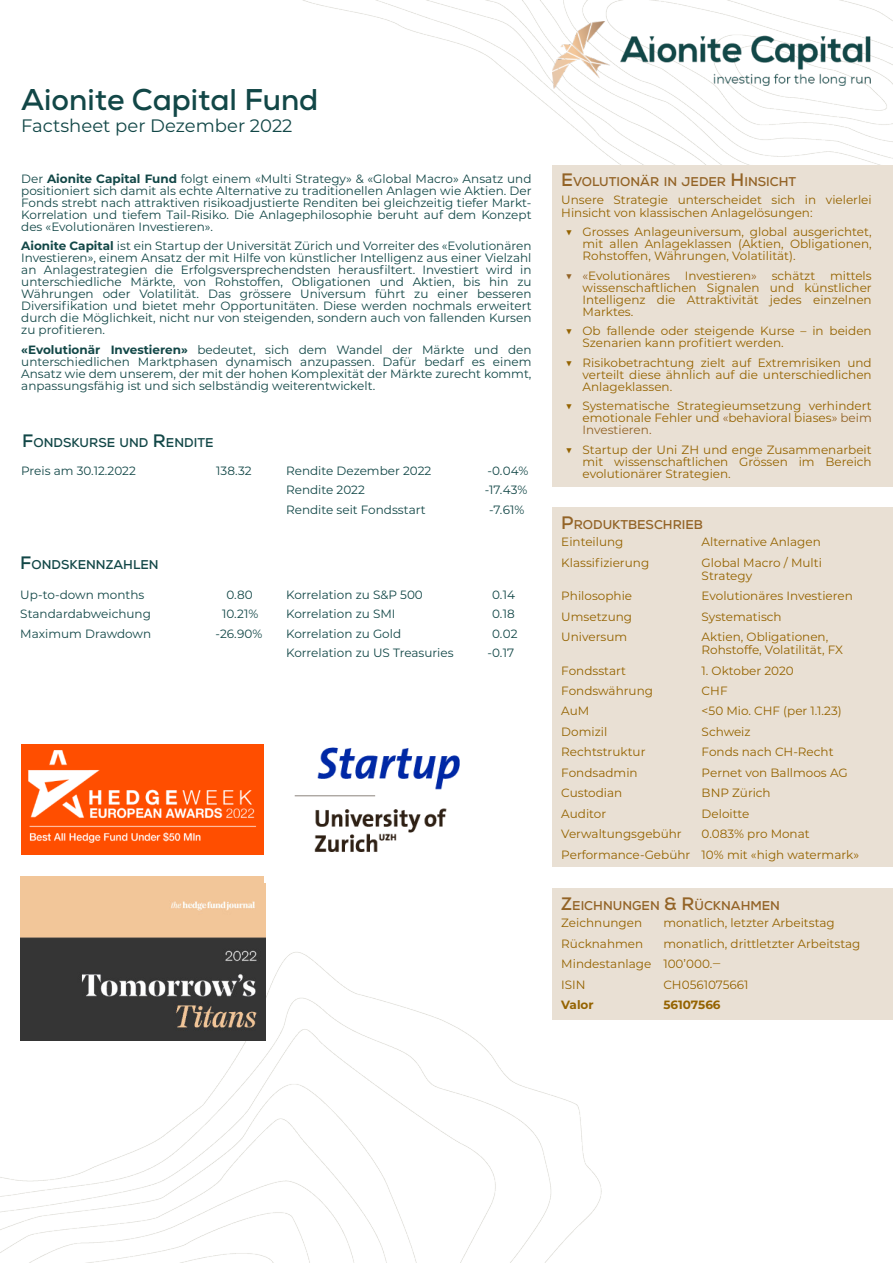
<style>
.page{position:relative;width:893px;height:1263px;background:#fff}
.page>*{position:absolute;margin:0;border:0;box-sizing:border-box;transform-origin:0 0}
.t1{font:700 30px "Nexa";color:#124747}
.t2{font:18px "Montserrat";color:#124747}
.t3{font:700 12.75px "Nexa";color:#936326}
.t4{font:700 12.75px "Nexa";color:#124747}
.t5{font:12px/12px "Montserrat";color:#124747;text-align:justify}
.t6{font:12px/12px "Montserrat";color:#956300}
.t7{font:700 12px "Montserrat";color:#956300}
.s1{font-weight:700}
.s2{font-size:18px}
.s3{color:#936326}
</style>
<div class="page">
<img style="left:0;top:0;width:893px;height:1263px">
<div style="left:553px;top:508px;width:340px;height:359px;background:#e9e0d4"></div>
<div style="left:553px;top:888px;width:340px;height:132px;background:#e9e0d4"></div>
<img style="left:20px;top:877px;width:246px;height:163px">
<img style="left:553px;top:21px;width:319px;height:68px">
<div style="left:553px;top:165px;width:340px;height:321px;background:#e9e0d4"></div>
<img style="left:21px;top:745px;width:244px;height:110px">
<img style="left:265px;top:717px;width:224px;height:165px">
<h1 class="t1" style="left:21px;top:89px;width:299px">Aionite Capital Fund</h1>
<h2 class="t2" style="left:21px;top:114px;width:273px">Factsheet per Dezember 2022</h2>
<p class="t5" style="left:21px;top:172px;width:512px">Der <span class="s1">Aionite Capital Fund</span> folgt einem «Multi Strategy» &amp; «Global Macro» Ansatz und</p>
<p class="t3" style="left:561px;top:177px;width:237px"><span class="s2">E</span>VOLUTIONÄR IN JEDER <span class="s2">H</span>INSICHT</p>
<p class="t5" style="left:21px;top:184px;width:512px">positioniert sich damit als echte Alternative zu traditionellen Anlagen wie Aktien. Der Fonds strebt nach attraktiven risikoadjustierte Renditen bei gleichzeitig tiefer Markt-Korrelation und tiefem Tail-Risiko. Die Anlagephilosophie beruht auf dem Konzept des «Evolutionären Investieren».</p>
<p class="t5" style="left:21px;top:240px;width:512px"><span class="s1">Aionite Capital</span> ist ein Startup der Universität Zürich und Vorreiter des «Evolutionären Investieren», einem Ansatz der mit Hilfe von künstlicher Intelligenz aus einer Vielzahl an Anlagestrategien die Erfolgsversprechendsten herausfiltert. Investiert wird in unterschiedliche Märkte, von Rohstoffen, Obligationen und Aktien, bis hin zu Währungen oder Volatilität. Das grössere Universum führt zu einer besseren Diversifikation und bietet mehr Opportunitäten. Diese werden nochmals erweitert durch die Möglichkeit, nicht nur von steigenden, sondern auch von fallenden Kursen zu profitieren.</p>
<p class="t5" style="left:21px;top:343px;width:512px"><span class="s1">«Evolutionär Investieren»</span> bedeutet, sich dem Wandel der Märkte und den unterschiedlichen Marktphasen dynamisch anzupassen. Dafür bedarf es einem Ansatz wie dem unserem, der mit der hohen Komplexität der Märkte zurecht kommt, anpassungsfähig ist und sich selbständig weiterentwickelt.</p>
<p class="t6" style="left:561px;top:193px;width:312px;line-height:12.9px">Unsere Strategie unterscheidet sich in vielerlei<br>Hinsicht von klassischen Anlagelösungen:</p>
<p class="t6" style="left:583px;top:226px;width:291px;text-align:justify;text-indent:-17px">▼ Grosses Anlageuniversum, global ausgerichtet, mit allen Anlageklassen (Aktien, Obligationen, Rohstoffen, Währungen, Volatilität).</p>
<p class="t6" style="left:583px;top:270px;width:291px;text-align:justify;text-indent:-17px"><span class="s3">▼ «</span>Evolutionäres Investieren<span class="s3">»</span> schätzt mittels wissenschaftlichen Signalen und künstlicher Intelligenz die Attraktivität jedes einzelnen Marktes.</p>
<p class="t6" style="left:583px;top:325px;width:291px;text-indent:-17px">▼ Ob fallende oder steigende Kurse – in beiden<br>Szenarien kann profitiert werden.</p>
<p class="t6" style="left:583px;top:357px;width:291px;text-align:justify;text-indent:-17px">▼ Risikobetrachtung zielt auf Extremrisiken und verteilt diese ähnlich auf die unterschiedlichen Anlageklassen.</p>
<p class="t6" style="left:583px;top:400px;width:291px;text-align:justify;text-indent:-17px">▼ Systematische Strategieumsetzung verhindert emotionale Fehler und <span class="s3">«</span>behavioral biases<span class="s3">» beim Investieren.</span></p>
<p class="t6" style="left:583px;top:444px;width:291px;text-align:justify;text-indent:-17px">▼ Startup der Uni ZH und enge Zusammenarbeit mit wissenschaftlichen Grössen im Bereich evolutionärer Strategien.</p>
<p class="t4" style="left:22px;top:438px;width:193px"><span class="s2">F</span>ONDSKURSE UND <span class="s2">R</span>ENDITE</p>
<p class="t5" style="left:21px;top:465px;width:116px">Preis am 30.12.2022</p>
<p class="t5" style="left:216px;top:465px;width:37px">138.32</p>
<p class="t5" style="left:286px;top:465px;width:147px">Rendite Dezember 2022</p>
<p class="t5" style="left:487px;top:465px;width:42px">-0.04%</p>
<p class="t5" style="left:286px;top:484px;width:80px">Rendite 2022</p>
<p class="t5" style="left:485px;top:484px;width:44px">-17.43%</p>
<p class="t5" style="left:286px;top:504px;width:141px">Rendite seit Fondsstart</p>
<p class="t5" style="left:489px;top:504px;width:37px">-7.61%</p>
<p class="t4" style="left:20px;top:560px;width:140px"><span class="s2">F</span>ONDSKENNZAHLEN</p>
<p class="t5" style="left:20px;top:588px;width:126px">Up-to-down months</p>
<p class="t5" style="left:226px;top:588px;width:28px">0.80</p>
<p class="t5" style="left:20px;top:608px;width:132px">Standardabweichung</p>
<p class="t5" style="left:222px;top:608px;width:38px">10.21%</p>
<p class="t5" style="left:20px;top:627px;width:132px">Maximum Drawdown</p>
<p class="t5" style="left:216px;top:627px;width:48px">-26.90%</p>
<p class="t5" style="left:286px;top:588px;width:138px">Korrelation zu S&amp;P 500</p>
<p class="t5" style="left:492px;top:588px;width:25px">0.14</p>
<p class="t5" style="left:286px;top:608px;width:111px">Korrelation zu SMI</p>
<p class="t5" style="left:492px;top:608px;width:24px">0.18</p>
<p class="t5" style="left:286px;top:627px;width:117px">Korrelation zu Gold</p>
<p class="t5" style="left:492px;top:627px;width:27px">0.02</p>
<p class="t5" style="left:286px;top:647px;width:169px">Korrelation zu US Treasuries</p>
<p class="t5" style="left:487px;top:647px;width:28px">-0.17</p>
<p class="t3" style="left:561px;top:520px;width:143px"><span class="s2">P</span>RODUKTBESCHRIEB</p>
<p class="t6" style="left:561px;top:536px;width:64px">Einteilung</p>
<p class="t6" style="left:702px;top:536px;width:121px">Alternative Anlagen</p>
<p class="t6" style="left:561px;top:556px;width:89px">Klassifizierung</p>
<p class="t6" style="left:702px;top:556px;width:122px;line-height:12.9px">Global Macro / Multi<br>Strategy</p>
<p class="t6" style="left:561px;top:590px;width:72px">Philosophie</p>
<p class="t6" style="left:702px;top:590px;width:153px">Evolutionäres Investieren</p>
<p class="t6" style="left:561px;top:610px;width:72px">Umsetzung</p>
<p class="t6" style="left:702px;top:610px;width:82px">Systematisch</p>
<p class="t6" style="left:561px;top:631px;width:67px">Universum</p>
<p class="t6" style="left:702px;top:630px;width:143px;line-height:12.9px">Aktien, Obligationen,<br>Rohstoffe, Volatilität, FX</p>
<p class="t6" style="left:561px;top:664px;width:66px">Fondsstart</p>
<p class="t6" style="left:702px;top:664px;width:94px">1. Oktober 2020</p>
<p class="t6" style="left:561px;top:685px;width:93px">Fondswährung</p>
<p class="t6" style="left:702px;top:685px;width:27px">CHF</p>
<p class="t6" style="left:561px;top:705px;width:30px">AuM</p>
<p class="t6" style="left:702px;top:705px;width:142px">&lt;50 Mio. CHF (per 1.1.23)</p>
<p class="t6" style="left:561px;top:725px;width:47px">Domizil</p>
<p class="t6" style="left:702px;top:725px;width:51px">Schweiz</p>
<p class="t6" style="left:561px;top:746px;width:86px">Rechtstruktur</p>
<p class="t6" style="left:702px;top:746px;width:133px">Fonds nach CH-Recht</p>
<p class="t6" style="left:561px;top:766px;width:78px">Fondsadmin</p>
<p class="t6" style="left:702px;top:766px;width:148px">Pernet von Ballmoos AG</p>
<p class="t6" style="left:561px;top:787px;width:63px">Custodian</p>
<p class="t6" style="left:702px;top:787px;width:71px">BNP Zürich</p>
<p class="t6" style="left:561px;top:807px;width:46px">Auditor</p>
<p class="t6" style="left:702px;top:807px;width:49px">Deloitte</p>
<p class="t6" style="left:561px;top:828px;width:122px">Verwaltungsgebühr</p>
<p class="t6" style="left:561px;top:824px;width:299px;line-height:20.4px;text-indent:140px">0.083% pro Monat<br>Performance-Gebühr 10% mit «high watermark»</p>
<p class="t3" style="left:561px;top:901px;width:220px"><span class="s2">Z</span>EICHNUNGEN <span class="s2">&amp; R</span>ÜCKNAHMEN</p>
<p class="t6" style="left:561px;top:917px;width:82px">Zeichnungen</p>
<p class="t6" style="left:663px;top:917px;width:173px">monatlich, letzter Arbeitstag</p>
<p class="t6" style="left:561px;top:937px;width:83px">Rücknahmen</p>
<p class="t6" style="left:561px;top:933px;width:301px;line-height:20.4px;text-indent:102px">monatlich, drittletzter Arbeitstag<br>Mindestanlage 100’000.‒<br>ISIN</p>
<p class="t6" style="left:663px;top:978px;width:87px">CH0561075661</p>
<p class="t7" style="left:561px;top:997px;width:34px">Valor</p>
<p class="t7" style="left:663px;top:997px;width:59px">56107566</p>
</div>
